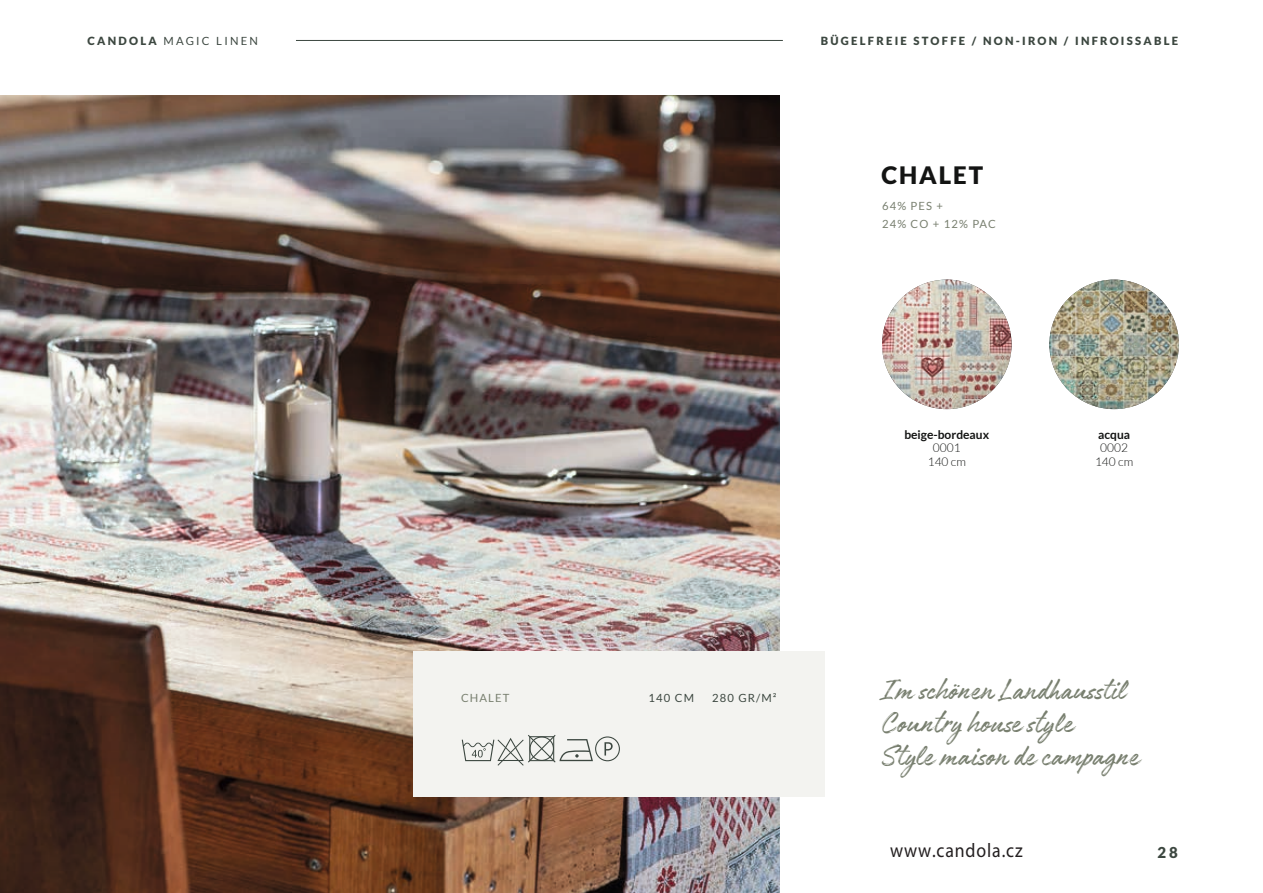
<style>
.page{position:relative;width:1263px;height:893px;background:#fff}
.page>*{position:absolute;margin:0;border:0;box-sizing:border-box;transform-origin:0 0}
.t1{font:33px/33px "Authenia";color:#787f6f}
.t2{font:900 24px "Lato";letter-spacing:.08em;color:#131413}
.t3{font:19.8px "Advent Pro";letter-spacing:.05em;color:#231f20;scale:.9 1}
.t4{font:900 15px "Lato";color:#3c4740}
.t5{font:700 12px "Lato";color:#131413}
.t6{font:300 12px/13.5px "Lato";color:#131413;text-align:center}
.t7{font:900 11.25px "Lato";letter-spacing:.2em;color:#3c4740}
.t8{font:11.25px/18px "Lato";letter-spacing:.1em;color:#787f6f}
.t9{font:11.25px "Lato";letter-spacing:.2em;color:#3c4740}
.t10{font:11.25px "Lato";letter-spacing:.18em;color:#3c4740}
.s1{font-weight:900}
</style>
<div class="page">
<img style="left:0;top:96px;width:780px;height:797px">
<div style="left:413px;top:651px;width:411px;height:146px;background:#f3f3f0"></div>
<svg style="left:462px;top:735px;width:158px;height:31px"></svg>
<img style="left:882px;top:280px;width:129px;height:129px;border-radius:65px">
<img style="left:1049px;top:280px;width:130px;height:129px;border-radius:65px">
<hr style="left:296px;top:40px;width:487px;height:1px;background:#3c4740">
<p class="t9" style="left:88px;top:34px;width:172px"><span class="s1">CANDOLA</span> MAGIC LINEN</p>
<p class="t7" style="left:821px;top:34px;width:359px">BÜGELFREIE STOFFE / NON-IRON / INFROISSABLE</p>
<p class="t2" style="left:881px;top:161px;width:103px">CHALET</p>
<p class="t8" style="left:461px;top:689px;width:50px">CHALET</p>
<p class="t10" style="left:649px;top:692px;width:47px">140 CM</p>
<p class="t10" style="left:712px;top:692px;width:66px">280 GR/M²</p>
<p class="t8" style="left:882px;top:197px;width:115px">64% PES +<br>24% CO + 12% PAC</p>
<p class="t5" style="left:904px;top:427px;width:86px">beige-bordeaux</p>
<p class="t6" style="left:928px;top:441px;width:40px">0001<br>140 cm</p>
<p class="t5" style="left:1098px;top:427px;width:33px">acqua</p>
<p class="t6" style="left:1095px;top:441px;width:40px">0002<br>140 cm</p>
<p class="t1" style="left:881px;top:678px;width:259px">Im schönen Landhausstil<br>Country house style<br>Style maison de campagne</p>
<p class="t3" style="left:890px;top:838px;width:149px">www.candola.cz</p>
<p class="t4" style="left:1157px;top:844px;width:22px">28</p>
</div>
